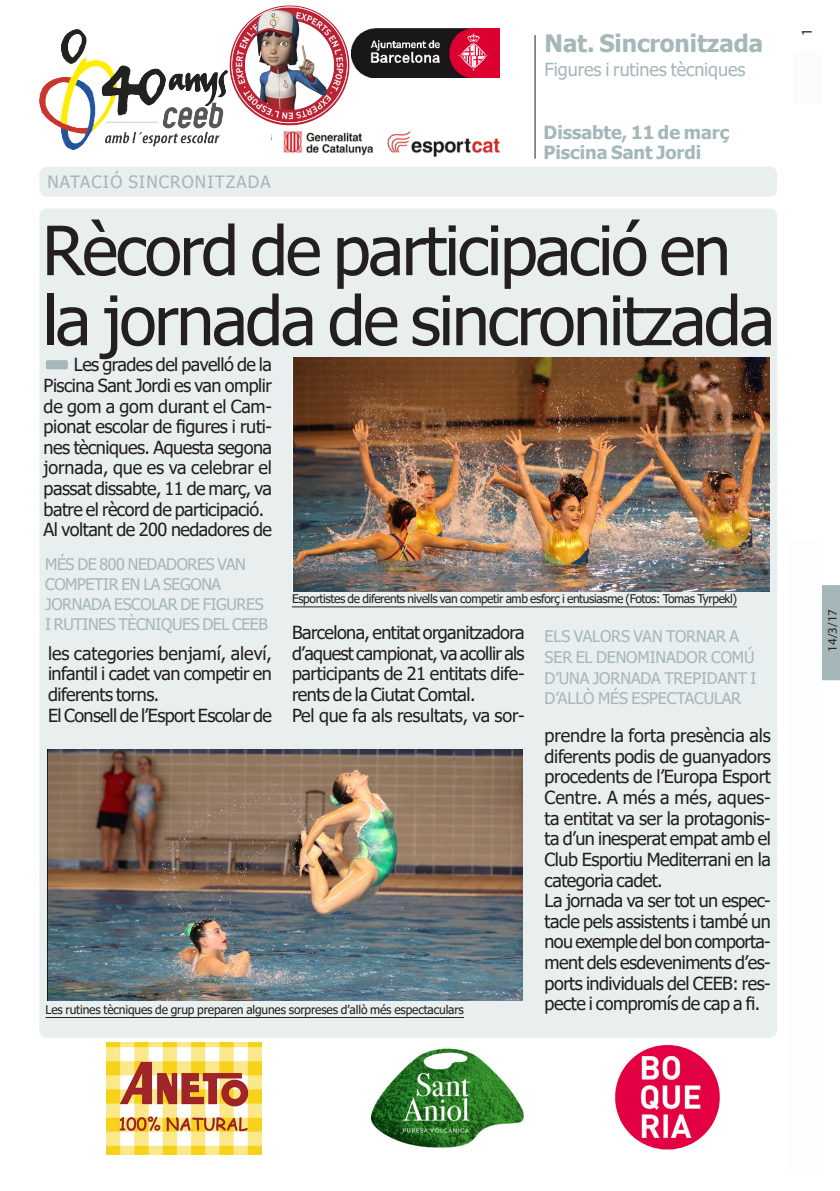
<style>
.page{position:relative;width:840px;height:1191px;background:#fff}
.page>*{position:absolute;margin:0;border:0;box-sizing:border-box;transform-origin:0 0}
.totc_TITULAR-noti-31{font:68px/70px "Tahoma";letter-spacing:-.035em;color:#231f20}
.t1{font:700 24px "Tahoma";letter-spacing:-.005em;color:#a5b7b9}
.t2{font:700 18.2px "Tahoma";letter-spacing:-.005em;color:#a5b7b9}
.totc_TEXT_BASE{font:18px/20.6px "Tahoma";letter-spacing:-.03em;color:#231f20;text-align:justify}
.t3{font:18px "Tahoma";letter-spacing:-.005em;color:#a5b7b9}
.totc_EPÍGRAF{font:17px "Tahoma";letter-spacing:.065em;color:#a5b7b9}
.totc_EPÍGRAF-2{font:16px/20px "Tahoma";letter-spacing:-.025em;color:#a5b7b9}
.totc_EPÍGRAF-3{font:16px/20.6px "Tahoma";letter-spacing:-.005em;color:#a5b7b9}
.t4{font:15px "Myriad Pro";color:#231f20}
.totc_FRASE_noti-càrr{font:13px "Myriad Pro";color:#231f20}
.totc_PEU_FOTO{font:12px "Tahoma";letter-spacing:-.035em;color:#231f20}
.totc_PEU_FOTO-2{font:12px "Tahoma";letter-spacing:-.015em;color:#231f20}
</style>
<div class="page">
<div style="left:822px;top:585px;width:17px;height:95px;background:#a5b7b9"></div>
<div style="left:39px;top:208px;width:737px;height:829px;background:#e9eeef;border-radius:8px"></div>
<div style="left:39px;top:167px;width:737px;height:30px;background:#e9eeef;border-radius:8px"></div>
<img style="left:293px;top:358px;width:476px;height:233px">
<hr style="left:292px;top:606px;width:444px;height:1px;background:#231f20">
<hr style="left:534px;top:35px;width:1px;height:124px;background:#231f20">
<div style="left:787px;top:540px;width:34px;height:629px;background:#fbfdfe"></div>
<div style="left:793px;top:50px;width:28px;height:54px;background:#fbfdfc"></div>
<img style="left:363px;top:28px;width:136px;height:50px">
<img style="left:615px;top:1044px;width:105px;height:106px">
<img style="left:283px;top:131px;width:217px;height:26px">
<img style="left:47px;top:749px;width:475px;height:251px">
<hr style="left:45px;top:1017px;width:418px;height:1px;background:#231f20">
<div style="left:46px;top:360px;width:22px;height:9px;background:#a5b7b9;border-radius:2px"></div>
<img style="left:370px;top:1048px;width:154px;height:100px">
<img style="left:107px;top:1042px;width:154px;height:112px">
<img style="left:227px;top:5px;width:136px;height:132px">
<img style="left:39px;top:29px;width:188px;height:121px">
<p class="t1" style="left:544px;top:27px;width:220px">Nat. Sincronitzada</p>
<p class="t3" style="left:544px;top:58px;width:202px">Figures i rutines tècniques</p>
<p class="totc_EPÍGRAF" style="left:47px;top:170px;width:225px">NATACIÓ SINCRONITZADA</p>
<p class="t2" style="left:543px;top:119px;width:187px">Dissabte, 11 de març</p>
<p class="t2" style="left:543px;top:140px;width:159px">Piscina Sant Jordi</p>
<p class="totc_TITULAR-noti-31" style="left:42px;top:219px;width:734px">Rècord de participació en la jornada de sincronitzada</p>
<p class="totc_TEXT_BASE" style="left:44px;top:355px;width:230px;text-indent:30px">Les grades del pavelló de la Piscina Sant Jordi es van omplir de gom a gom durant el Cam&shy;pionat escolar de figures i ruti&shy;nes tècniques. Aquesta segona jornada, que es va celebrar el passat dissabte, 11 de març, va batre el rècord de participació.</p>
<p class="totc_TEXT_BASE" style="left:44px;top:520px;width:230px">Al voltant de 200 nedadores de</p>
<p class="totc_EPÍGRAF-2" style="left:45px;top:555px;width:224px">MÉS DE 800 NEDADORES VAN<br>COMPETIR EN LA SEGONA<br>JORNADA ESCOLAR DE FIGURES<br>I RUTINES TÈCNIQUES DEL CEEB</p>
<p class="totc_TEXT_BASE" style="left:48px;top:644px;width:225px">les categories benjamí, aleví, infantil i cadet van competir en diferents torns.</p>
<p class="totc_TEXT_BASE" style="left:48px;top:706px;width:225px">El Consell de l’Esport Escolar de</p>
<p class="totc_PEU_FOTO" style="left:292px;top:590px;width:446px">Esportistes de diferents nivells van competir amb esforç i entusiasme (Fotos: Tomas Tyrpekl)</p>
<p class="totc_TEXT_BASE" style="left:292px;top:623px;width:234px">Barcelona, entitat organitzadora d’aquest campionat, va acollir als participants de 21 entitats dife&shy;rents de la Ciutat Comtal.</p>
<p class="totc_TEXT_BASE" style="left:292px;top:706px;width:234px">Pel que fa als resultats, va sor-</p>
<p class="totc_EPÍGRAF-3" style="left:544px;top:627px;width:213px">ELS VALORS VAN TORNAR A<br>SER EL DENOMINADOR COMÚ<br>D’UNA JORNADA TREPIDANT I<br>D’ALLÒ MÉS ESPECTACULAR</p>
<p class="totc_PEU_FOTO-2" style="left:45px;top:1001px;width:419px">Les rutines tècniques de grup preparen algunes sorpreses d’allò més espectaculars</p>
<p class="totc_TEXT_BASE" style="left:544px;top:726px;width:227px">prendre la forta presència als diferents podis de guanyadors procedents de l’Europa Esport Centre. A més a més, aques&shy;ta entitat va ser la protagonis&shy;ta d’un inesperat empat amb el Club Esportiu Mediterrani en la categoria cadet.</p>
<p class="totc_TEXT_BASE" style="left:544px;top:891px;width:227px">La jornada va ser tot un espec&shy;tacle pels assistents i també un nou exemple del bon comporta&shy;ment dels esdeveniments d’es&shy;ports individuals del CEEB: res&shy;pecte i compromís de cap a fi.</p>
<p class="t4" style="left:797px;top:36px;width:9px;rotate:-90deg">1</p>
<p class="totc_FRASE_noti-càrr" style="left:824px;top:652px;width:44px;rotate:-90deg">14/3/17</p>
</div>
